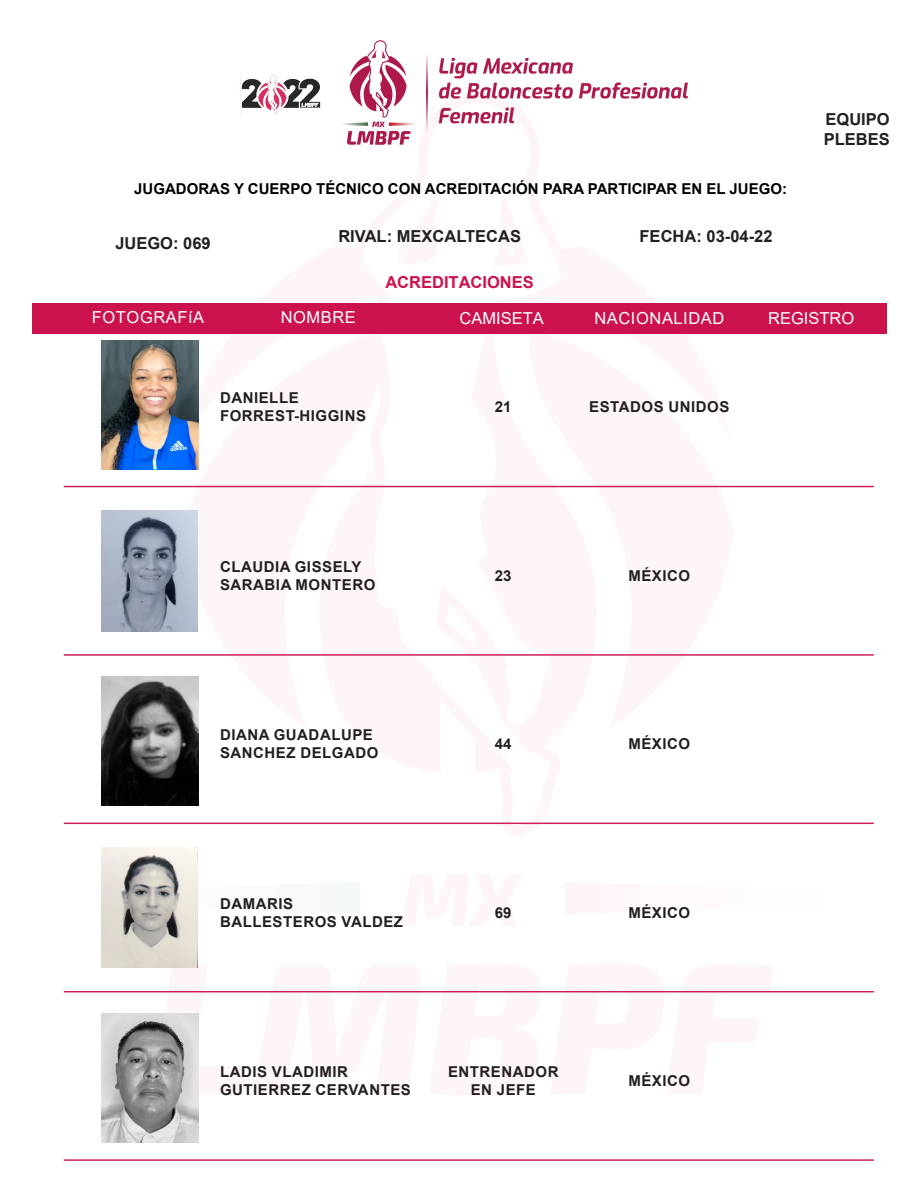
<style>
.page{position:relative;width:918px;height:1188px;background:#fff}
.page>*{position:absolute;margin:0;border:0;box-sizing:border-box;transform-origin:0 0}
.t1{font:700 16.5px/19.8px "Arial";color:#231f20}
.t2{font:16.5px "Arial";letter-spacing:.035em;color:#fff}
.t3{font:16.5px "Arial";color:#fff}
.t4{font:700 16.5px "Arial";color:#cc124c}
.t5{font:700 15px/18px "Arial";letter-spacing:.035em;color:#231f20;text-align:center}
.t6{font:700 15px "Arial";color:#000}
</style>
<div class="page">
<svg style="left:146px;top:967px;width:639px;height:139px"></svg>
<svg style="left:360px;top:485px;width:204px;height:340px"></svg>
<div style="left:33px;top:303px;width:854px;height:31px;background:#cc124c"></div>
<img style="left:240px;top:40px;width:447px;height:105px">
<img style="left:102px;top:340px;width:96px;height:129px">
<hr style="left:64px;top:486px;width:810px;height:1px;background:#cc1f56">
<img style="left:102px;top:510px;width:96px;height:121px">
<hr style="left:64px;top:654px;width:810px;height:2px;background:#cc1f56">
<img style="left:102px;top:677px;width:96px;height:129px">
<hr style="left:64px;top:823px;width:810px;height:1px;background:#cc1f56">
<img style="left:102px;top:847px;width:96px;height:120px">
<hr style="left:64px;top:991px;width:810px;height:1px;background:#cc1f56">
<img style="left:102px;top:1014px;width:96px;height:129px">
<hr style="left:64px;top:1159px;width:810px;height:2px;background:#cc1f56">
<p class="t6" style="left:134px;top:178px;width:654px">JUGADORAS Y CUERPO TÉCNICO CON ACREDITACIÓN PARA PARTICIPAR EN EL JUEGO:</p>
<p class="t1" style="left:115px;top:233px;width:97px">JUEGO: 069</p>
<p class="t1" style="left:338px;top:227px;width:184px">RIVAL: MEXCALTECAS</p>
<p class="t1" style="left:640px;top:227px;width:134px">FECHA: 03-04-22</p>
<p class="t4" style="left:385px;top:271px;width:150px">ACREDITACIONES</p>
<p class="t1" style="left:824px;top:110px;width:68px">EQUIPO<br>PLEBES</p>
<p class="t2" style="left:92px;top:306px;width:114px">FOTOGRAFíA</p>
<p class="t2" style="left:281px;top:306px;width:77px">NOMBRE</p>
<p class="t3" style="left:460px;top:307px;width:86px">CAMISETA</p>
<p class="t3" style="left:768px;top:307px;width:88px">REGISTRO</p>
<p class="t2" style="left:594px;top:307px;width:131px">NACIONALIDAD</p>
<p class="t5" style="left:220px;top:389px;width:80px">DANIELLE</p>
<p class="t5" style="left:220px;top:407px;width:148px">FORREST-HIGGINS</p>
<p class="t5" style="left:220px;top:558px;width:143px">CLAUDIA GISSELY</p>
<p class="t5" style="left:220px;top:576px;width:157px">SARABIA MONTERO</p>
<p class="t5" style="left:220px;top:726px;width:154px">DIANA GUADALUPE</p>
<p class="t5" style="left:220px;top:744px;width:160px">SANCHEZ DELGADO</p>
<p class="t5" style="left:495px;top:398px;width:18px">21</p>
<p class="t5" style="left:589px;top:398px;width:142px">ESTADOS UNIDOS</p>
<p class="t5" style="left:495px;top:567px;width:18px">23</p>
<p class="t5" style="left:628px;top:567px;width:63px">MÉXICO</p>
<p class="t5" style="left:495px;top:735px;width:18px">44</p>
<p class="t5" style="left:628px;top:735px;width:63px">MÉXICO</p>
<p class="t5" style="left:220px;top:894px;width:75px">DAMARIS</p>
<p class="t5" style="left:220px;top:912px;width:185px">BALLESTEROS VALDEZ</p>
<p class="t5" style="left:495px;top:903px;width:18px">69</p>
<p class="t5" style="left:628px;top:903px;width:63px">MÉXICO</p>
<p class="t5" style="left:220px;top:1063px;width:129px">LADIS VLADIMIR</p>
<p class="t5" style="left:220px;top:1081px;width:192px">GUTIERREZ CERVANTES</p>
<p class="t5" style="left:448px;top:1063px;width:112px">ENTRENADOR<br>EN JEFE</p>
<p class="t5" style="left:628px;top:1072px;width:63px">MÉXICO</p>
</div>
